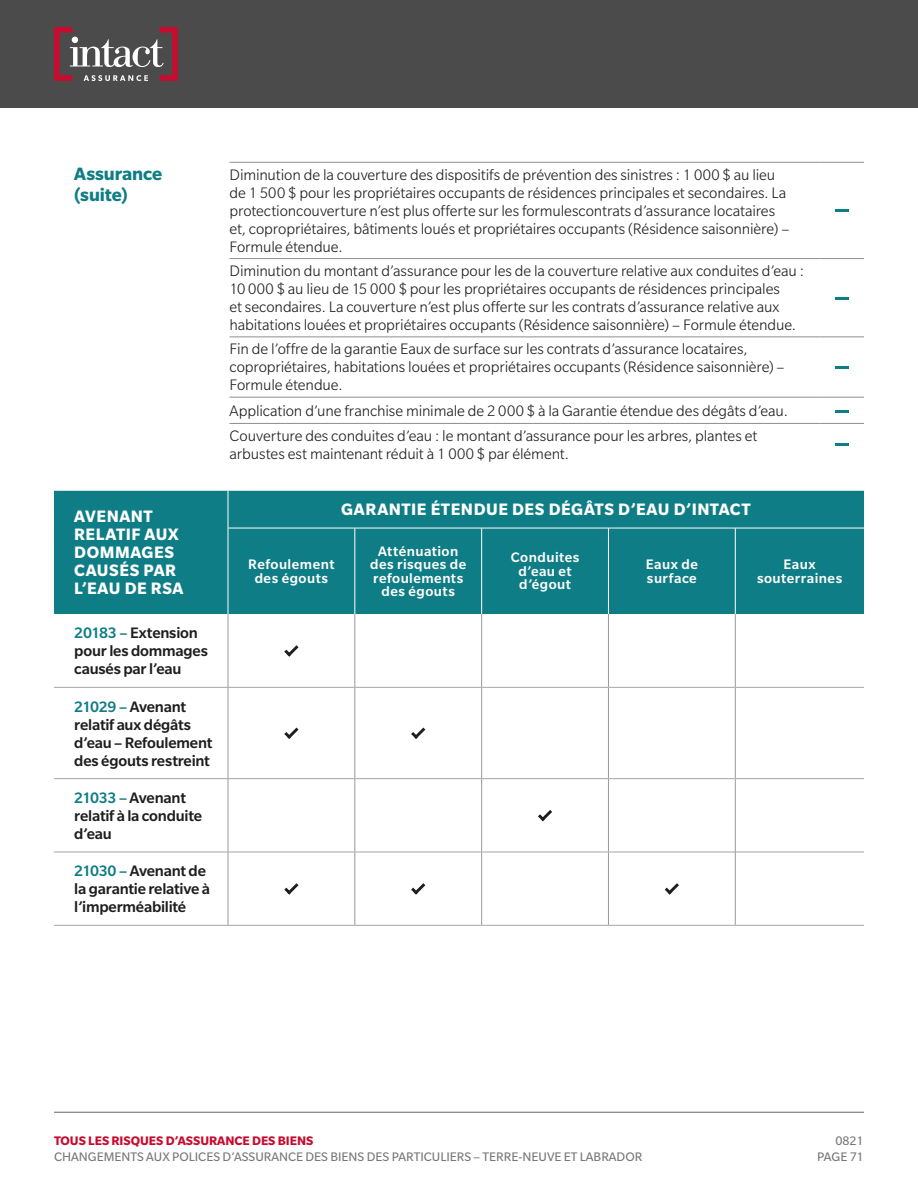
<style>
.page{position:relative;width:918px;height:1188px;background:#fff}
.page>*{position:absolute;margin:0;border:0;box-sizing:border-box;transform-origin:0 0}
.t1{font:700 19.5px/21px "Slate Std";letter-spacing:-.005em;color:#0f7d85}
.t2{font:700 18px/18px "Slate Std";letter-spacing:.03em;color:#fff}
.Body__table{font:300 16.5px/18px "Slate Std";letter-spacing:-.005em;color:#1e1e1e}
.Subhead{font:500 16.5px/18px "Slate Std";letter-spacing:-.015em;color:#1e1e1e}
.t3{font:500 15px/13.5px "Slate Std";letter-spacing:.03em;color:#fff;text-align:center}
.t4{font:13.5px/16.2px "Slate Std";color:#787878;text-align:right}
.t5{font:700 13.5px "Slate Std";color:#c60c30}
.s1{color:#0f7d85}
</style>
<div class="page">
<div style="left:0;top:0;width:918px;height:108px;background:#4b4b4b"></div>
<hr style="left:54px;top:1112px;width:810px;height:1px;background:#666">
<svg style="left:54px;top:27px;width:124px;height:54px"></svg>
<hr style="left:230px;top:162px;width:590px;height:1px;background:#8f8f8f">
<hr style="left:820px;top:162px;width:44px;height:1px;background:#8f8f8f">
<hr style="left:230px;top:258px;width:590px;height:1px;background:#8f8f8f">
<hr style="left:820px;top:258px;width:44px;height:1px;background:#8f8f8f">
<hr style="left:230px;top:337px;width:590px;height:1px;background:#8f8f8f">
<hr style="left:820px;top:337px;width:44px;height:1px;background:#8f8f8f">
<hr style="left:230px;top:397px;width:590px;height:1px;background:#8f8f8f">
<hr style="left:820px;top:397px;width:44px;height:1px;background:#8f8f8f">
<hr style="left:230px;top:423px;width:590px;height:1px;background:#8f8f8f">
<hr style="left:820px;top:423px;width:44px;height:1px;background:#8f8f8f">
<svg style="left:836px;top:209px;width:13px;height:3px"></svg>
<svg style="left:836px;top:297px;width:13px;height:2px"></svg>
<svg style="left:836px;top:366px;width:13px;height:3px"></svg>
<svg style="left:836px;top:410px;width:13px;height:3px"></svg>
<svg style="left:836px;top:443px;width:13px;height:3px"></svg>
<div style="left:54px;top:491px;width:810px;height:123px;background:#0f7d85"></div>
<hr style="left:228px;top:614px;width:1px;height:73px;background:#999">
<hr style="left:354px;top:614px;width:1px;height:73px;background:#999">
<hr style="left:481px;top:614px;width:1px;height:73px;background:#999">
<hr style="left:608px;top:614px;width:1px;height:73px;background:#999">
<hr style="left:735px;top:614px;width:1px;height:73px;background:#999">
<hr style="left:228px;top:688px;width:1px;height:90px;background:#999">
<hr style="left:354px;top:688px;width:1px;height:90px;background:#999">
<hr style="left:481px;top:688px;width:1px;height:90px;background:#999">
<hr style="left:608px;top:688px;width:1px;height:90px;background:#999">
<hr style="left:735px;top:687px;width:1px;height:92px;background:#999">
<hr style="left:228px;top:779px;width:1px;height:73px;background:#999">
<hr style="left:354px;top:779px;width:1px;height:73px;background:#999">
<hr style="left:481px;top:779px;width:1px;height:73px;background:#999">
<hr style="left:608px;top:779px;width:1px;height:73px;background:#999">
<hr style="left:735px;top:779px;width:1px;height:73px;background:#999">
<hr style="left:228px;top:852px;width:1px;height:73px;background:#999">
<hr style="left:354px;top:852px;width:1px;height:73px;background:#999">
<hr style="left:481px;top:852px;width:1px;height:73px;background:#999">
<hr style="left:608px;top:852px;width:1px;height:73px;background:#999">
<hr style="left:735px;top:852px;width:1px;height:73px;background:#999">
<hr style="left:228px;top:491px;width:1px;height:37px;background:#fff">
<hr style="left:228px;top:528px;width:1px;height:86px;background:#fff">
<hr style="left:54px;top:687px;width:174px;height:1px;background:#a5a5a5">
<hr style="left:228px;top:687px;width:127px;height:1px;background:#a5a5a5">
<hr style="left:355px;top:687px;width:127px;height:1px;background:#a5a5a5">
<hr style="left:482px;top:687px;width:126px;height:1px;background:#a5a5a5">
<hr style="left:608px;top:687px;width:127px;height:1px;background:#a5a5a5">
<hr style="left:54px;top:778px;width:174px;height:1px;background:#a5a5a5">
<hr style="left:228px;top:778px;width:127px;height:1px;background:#a5a5a5">
<hr style="left:355px;top:778px;width:127px;height:1px;background:#a5a5a5">
<hr style="left:482px;top:778px;width:126px;height:1px;background:#a5a5a5">
<hr style="left:608px;top:778px;width:127px;height:1px;background:#a5a5a5">
<hr style="left:54px;top:852px;width:174px;height:1px;background:#a5a5a5">
<hr style="left:228px;top:852px;width:127px;height:1px;background:#a5a5a5">
<hr style="left:355px;top:852px;width:127px;height:1px;background:#a5a5a5">
<hr style="left:482px;top:852px;width:126px;height:1px;background:#a5a5a5">
<hr style="left:608px;top:852px;width:127px;height:1px;background:#a5a5a5">
<hr style="left:54px;top:925px;width:174px;height:1px;background:#a5a5a5">
<hr style="left:228px;top:925px;width:127px;height:1px;background:#a5a5a5">
<hr style="left:355px;top:925px;width:127px;height:1px;background:#a5a5a5">
<hr style="left:482px;top:925px;width:126px;height:1px;background:#a5a5a5">
<hr style="left:608px;top:925px;width:127px;height:1px;background:#a5a5a5">
<hr style="left:735px;top:925px;width:129px;height:1px;background:#a5a5a5">
<hr style="left:228px;top:528px;width:127px;height:1px;background:#fff">
<hr style="left:355px;top:528px;width:127px;height:1px;background:#fff">
<hr style="left:355px;top:528px;width:1px;height:86px;background:#fff">
<hr style="left:482px;top:528px;width:126px;height:1px;background:#fff">
<hr style="left:481px;top:528px;width:1px;height:86px;background:#fff">
<hr style="left:608px;top:528px;width:127px;height:1px;background:#fff">
<hr style="left:608px;top:528px;width:1px;height:86px;background:#fff">
<hr style="left:735px;top:528px;width:129px;height:1px;background:#fff">
<hr style="left:735px;top:528px;width:1px;height:86px;background:#fff">
<hr style="left:736px;top:687px;width:128px;height:1px;background:#a5a5a5">
<hr style="left:736px;top:778px;width:128px;height:1px;background:#a5a5a5">
<hr style="left:736px;top:852px;width:128px;height:1px;background:#a5a5a5">
<svg style="left:284px;top:645px;width:15px;height:12px"></svg>
<svg style="left:284px;top:728px;width:15px;height:11px"></svg>
<svg style="left:411px;top:728px;width:14px;height:11px"></svg>
<svg style="left:538px;top:810px;width:14px;height:11px"></svg>
<svg style="left:284px;top:883px;width:15px;height:12px"></svg>
<svg style="left:411px;top:883px;width:14px;height:12px"></svg>
<svg style="left:665px;top:883px;width:14px;height:12px"></svg>
<h2 class="t1" style="left:74px;top:163px;width:90px">Assurance (suite)</h2>
<p class="Body__table" style="left:230px;top:166px;width:561px">Diminution de la couverture des dispositifs de prévention des sinistres : 1 000 $ au lieu de 1 500 $ pour les propriétaires occupants de résidences principales et secondaires. La protectioncouverture n’est plus offerte sur les formulescontrats d’assurance locataires et, copropriétaires, bâtiments loués et propriétaires occupants (Résidence saisonnière) – Formule étendue.</p>
<p class="Body__table" style="left:230px;top:262px;width:576px">Diminution du montant d’assurance pour les de la couverture relative aux conduites d’eau :<br>10 000 $ au lieu de 15 000 $ pour les propriétaires occupants de résidences principales<br>et secondaires. La couverture n’est plus offerte sur les contrats d’assurance relative aux habitations louées et propriétaires occupants (Résidence saisonnière) – Formule étendue.</p>
<p class="Body__table" style="left:230px;top:340px;width:557px">Fin de l’offre de la garantie Eaux de surface sur les contrats d’assurance locataires, copropriétaires, habitations louées et propriétaires occupants (Résidence saisonnière) –<br>Formule étendue.</p>
<p class="Body__table" style="left:230px;top:401px;width:560px">Application d’une franchise minimale de 2 000 $ à la Garantie étendue des dégâts d’eau.</p>
<p class="Body__table" style="left:230px;top:427px;width:529px">Couverture des conduites d’eau : le montant d’assurance pour les arbres, plantes et arbustes est maintenant réduit à 1 000 $ par élément.</p>
<h1 class="t2" style="left:74px;top:507px;width:111px">AVENANT<br>RELATIF AUX<br>DOMMAGES<br>CAUSÉS PAR<br>L’EAU DE RSA</h1>
<p class="Subhead" style="left:74px;top:624px;width:135px"><span class="s1">20183 –</span> Extension pour les dommages causés par l’eau</p>
<p class="Subhead" style="left:74px;top:697px;width:140px"><span class="s1">21029 –</span> Avenant relatif aux dégâts d’eau – Refoulement des égouts restreint</p>
<p class="Subhead" style="left:74px;top:789px;width:129px"><span class="s1">21033 –</span> Avenant relatif à la conduite d’eau</p>
<p class="Subhead" style="left:74px;top:862px;width:137px"><span class="s1">21030 –</span> Avenant de la garantie relative à l’imperméabilité</p>
<h1 class="t2" style="left:341px;top:500px;width:411px">GARANTIE ÉTENDUE DES DÉGÂTS D’EAU D’INTACT</h1>
<h1 class="t3" style="left:248px;top:558px;width:88px">Refoulement des égouts</h1>
<h1 class="t3" style="left:370px;top:544px;width:98px">Atténuation des risques de refoulements des égouts</h1>
<h1 class="t3" style="left:511px;top:551px;width:70px">Conduites d’eau et d’égout</h1>
<h1 class="t3" style="left:646px;top:558px;width:54px;text-align:left">Eaux de surface</h1>
<h1 class="t3" style="left:757px;top:558px;width:87px">Eaux souterraines</h1>
<p class="t5" style="left:54px;top:1133px;width:261px">TOUS LES RISQUES D’ASSURANCE DES BIENS</p>
<p class="t4" style="left:54px;top:1149px;width:590px">CHANGEMENTS AUX POLICES D’ASSURANCE DES BIENS DES PARTICULIERS – TERRE-NEUVE ET LABRADOR</p>
<p class="t4" style="left:817px;top:1132px;width:48px">0821<br>PAGE 71</p>
</div>
